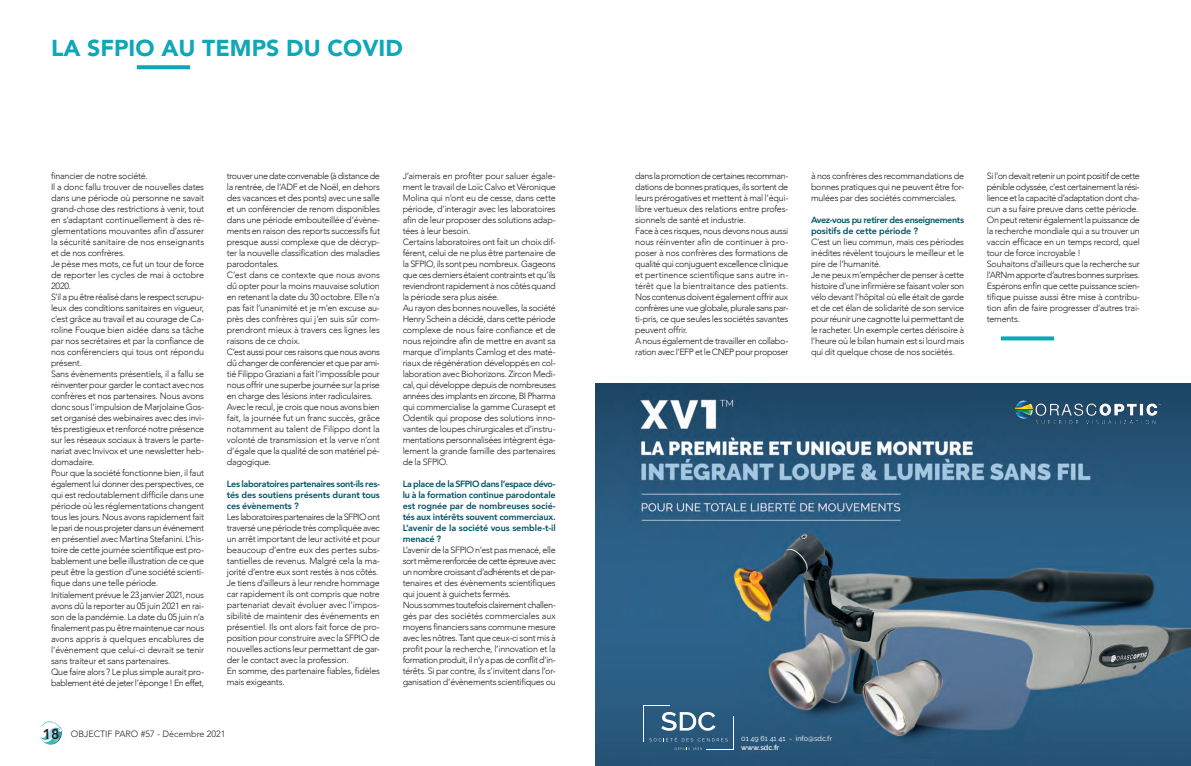
<style>
.page{position:relative;width:1191px;height:766px;background:#fff}
.page>*{position:absolute;margin:0;border:0;box-sizing:border-box;transform-origin:0 0}
.t1{font:900 23px "Avenir";color:#0ea7b7}
.t2{font:300 9px/11px "Avenir";letter-spacing:-.03em;color:#231f20}
.t3{font:800 9px/11px "Avenir";letter-spacing:-.015em;color:#056;text-align:justify}
.t4{font:800 9px/11px "Avenir";letter-spacing:-.04em;color:#056}
.t5{font:300 9px "Avenir LT";color:#231f20}
.t6{font:7.2px "Raleway";color:#fff}
.t7{font:600 7.2px "Raleway";color:#fff}
.s1{font-family:"Avenir LT Std";font-weight:800;font-size:14px}
</style>
<div class="page">
<svg style="left:1001px;top:336px;width:53px;height:4px"></svg>
<svg style="left:137px;top:65px;width:53px;height:4px"></svg>
<svg style="left:40px;top:721px;width:22px;height:24px"></svg>
<img style="left:595px;top:383px;width:596px;height:382px">
<div style="left:932px;top:746px;width:259px;height:19px;background:#255376"></div>
<div style="left:1037px;top:712px;width:154px;height:42px;background:#28577b"></div>
<img style="left:1017px;top:742px;width:25px;height:12px">
<img style="left:856px;top:759px;width:78px;height:6px">
<img style="left:1015px;top:400px;width:145px;height:23px">
<svg style="left:649px;top:737px;width:78px;height:4px"></svg>
<svg style="left:675px;top:747px;width:26px;height:2px"></svg>
<hr style="left:642px;top:705px;width:1px;height:36px;background:#fff">
<svg style="left:643px;top:705px;width:72px;height:25px"></svg>
<hr style="left:733px;top:716px;width:1px;height:33px;background:#fff">
<svg style="left:707px;top:748px;width:26px;height:1px"></svg>
<h1 class="t1" style="left:51px;top:29px;width:353px">LA SFPIO AU TEMPS DU COVID</h1>
<p class="t2" style="left:51px;top:170px;width:155px">financier de notre société.<br>Il a donc fallu trouver de nouvelles dates dans une période où personne ne savait grand-chose des restrictions à venir, tout en s’adaptant continuellement à des ré&shy;glementations mouvantes afin d’assurer la sécurité sanitaire de nos enseignants et de nos confrères.<br>Je pèse mes mots, ce fut un tour de force de reporter les cycles de mai à octobre 2020.<br>S’il a pu être réalisé dans le respect scrupu&shy;leux des conditions sanitaires en vigueur, c’est grâce au travail et au courage de Ca&shy;roline Fouque bien aidée dans sa tâche par nos secrétaires et par la confiance de nos conférenciers qui tous ont répondu présent.<br>Sans évènements présentiels, il a fallu se réinventer pour garder le contact avec nos confrères et nos partenaires. Nous avons donc sous l’impulsion de Marjolaine Gos&shy;set organisé des webinaires avec des invi&shy;tés prestigieux et renforcé notre présence sur les réseaux sociaux à travers le parte&shy;nariat avec Invivox et une newsletter heb&shy;domadaire.<br>Pour que la société fonctionne bien, il faut également lui donner des perspectives, ce qui est redoutablement difficile dans une période où les réglementations changent tous les jours. Nous avons rapidement fait le pari de nous projeter dans un événement en présentiel avec Martina Stefanini. L’his&shy;toire de cette journée scientifique est pro&shy;bablement une belle illustration de ce que peut être la gestion d’une société scienti&shy;fique dans une telle période.<br>Initialement prévue le 23 janvier 2021, nous avons dû la reporter au 05 juin 2021 en rai&shy;son de la pandémie. La date du 05 juin n’a finalement pas pu être maintenue car nous avons appris à quelques encablures de l’évènement que celui-ci devrait se tenir sans traiteur et sans partenaires.<br>Que faire alors ? Le plus simple aurait pro&shy;bablement été de jeter l’éponge ! En effet,</p>
<p class="t2" style="left:227px;top:170px;width:155px">trouver une date convenable (à distance de la rentrée, de l’ADF et de Noël, en dehors des vacances et des ponts) avec une salle et un conférencier de renom disponibles dans une période embouteillée d’évène&shy;ments en raison des reports successifs fut presque aussi complexe que de décryp&shy;ter la nouvelle classification des maladies parodontales.<br>C’est dans ce contexte que nous avons dû opter pour la moins mauvaise solution en retenant la date du 30 octobre. Elle n’a pas fait l’unanimité et je m’en excuse au&shy;près des confrères qui j’en suis sûr com&shy;prendront mieux à travers ces lignes les raisons de ce choix.<br>C’est aussi pour ces raisons que nous avons dû changer de conférencier et que par ami&shy;tié Filippo Graziani a fait l’impossible pour nous offrir une superbe journée sur la prise en charge des lésions inter radiculaires.<br>Avec le recul, je crois que nous avons bien fait, la journée fut un franc succès, grâce notamment au talent de Filippo dont la volonté de transmission et la verve n’ont d’égale que la qualité de son matériel pé&shy;dagogique.</p>
<p class="t3" style="left:227px;top:478px;width:155px">Les laboratoires partenaires sont-ils res&shy;tés des soutiens présents durant tous ces évènements ?</p>
<p class="t2" style="left:227px;top:511px;width:155px">Les laboratoires partenaires de la SFPIO ont traversé une période très compliquée avec un arrêt important de leur activité et pour beaucoup d’entre eux des pertes subs&shy;tantielles de revenus. Malgré cela la ma&shy;jorité d’entre eux sont restés à nos côtés.<br>Je tiens d’ailleurs à leur rendre hommage car rapidement ils ont compris que notre partenariat devait évoluer avec l’impos&shy;sibilité de maintenir des événements en présentiel. Ils ont alors fait force de pro&shy;position pour construire avec la SFPIO de nouvelles actions leur permettant de gar&shy;der le contact avec la profession.<br>En somme, des partenaire fiables, fidèles mais exigeants.</p>
<p class="t5" style="left:43px;top:728px;width:184px"><span class="s1">18</span> OBJECTIF PARO #57 - Décembre 2021</p>
<p class="t2" style="left:403px;top:170px;width:155px">J’aimerais en profiter pour saluer égale&shy;ment le travail de Loïc Calvo et Véronique Molina qui n’ont eu de cesse, dans cette période, d’interagir avec les laboratoires afin de leur proposer des solutions adap&shy;tées à leur besoin.<br>Certains laboratoires ont fait un choix dif&shy;férent, celui de ne plus être partenaire de la SFPIO, ils sont peu nombreux. Gageons que ces derniers étaient contraints et qu’ils reviendront rapidement à nos côtés quand la période sera plus aisée.<br>Au rayon des bonnes nouvelles, la société Henry Schein a décidé, dans cette période complexe de nous faire confiance et de nous rejoindre afin de mettre en avant sa marque d’implants Camlog et des maté&shy;riaux de régénération développés en col&shy;laboration avec Biohorizons. Zircon Medi&shy;cal, qui développe depuis de nombreuses années des implants en zircone, BI Pharma qui commercialise la gamme Curasept et Odentik qui propose des solutions inno&shy;vantes de loupes chirurgicales et d’instru&shy;mentations personnalisées intègrent éga&shy;lement la grande famille des partenaires de la SFPIO.</p>
<p class="t3" style="left:403px;top:478px;width:155px">La place de la SFPIO dans l’espace dévo&shy;lu à la formation continue parodontale est rognée par de nombreuses socié&shy;tés aux intérêts souvent commerciaux.<br>L’avenir de la société vous semble-t-il menacé ?</p>
<p class="t2" style="left:403px;top:544px;width:155px">L’avenir de la SFPIO n’est pas menacé, elle sort même renforcée de cette épreuve avec un nombre croissant d’adhérents et de par&shy;tenaires et des évènements scientifiques qui jouent à guichets fermés.<br>Nous sommes toutefois clairement challen&shy;gés par des sociétés commerciales aux moyens financiers sans commune mesure avec les nôtres. Tant que ceux-ci sont mis à profit pour la recherche, l’innovation et la formation produit, il n’y a pas de conflit d’in&shy;térêts. Si par contre, ils s’invitent dans l’or&shy;ganisation d’évènements scientifiques ou</p>
<p class="t2" style="left:635px;top:170px;width:155px">dans la promotion de certaines recomman&shy;dations de bonnes pratiques, ils sortent de leurs prérogatives et mettent à mal l’équi&shy;libre vertueux des relations entre profes&shy;sionnels de santé et industrie.<br>Face à ces risques, nous devons nous aussi nous réinventer afin de continuer à pro&shy;poser à nos confrères des formations de qualité qui conjuguent excellence clinique et pertinence scientifique sans autre in&shy;térêt que la bientraitance des patients.<br>Nos contenus doivent également offrir aux confrères une vue globale, plurale sans par&shy;ti-pris, ce que seules les sociétés savantes peuvent offrir.<br>A nous également de travailler en collabo&shy;ration avec l’EFP et le CNEP pour proposer</p>
<p class="t2" style="left:811px;top:170px;width:155px;text-align:justify">à nos confrères des recommandations de bonnes pratiques qui ne peuvent être for&shy;mulées par des sociétés commerciales.</p>
<p class="t4" style="left:811px;top:214px;width:155px">Avez-vous pu retirer des enseignements positifs de cette période ?</p>
<p class="t2" style="left:811px;top:236px;width:155px">C’est un lieu commun, mais ces périodes inédites révèlent toujours le meilleur et le pire de l’humanité.<br>Je ne peux m’empêcher de penser à cette histoire d’une infirmière se faisant voler son vélo devant l’hôpital où elle était de garde et de cet élan de solidarité de son service pour réunir une cagnotte lui permettant de le racheter. Un exemple certes dérisoire à l’heure où le bilan humain est si lourd mais qui dit quelque chose de nos sociétés.</p>
<p class="t2" style="left:986px;top:170px;width:155px">Si l’on devait retenir un point positif de cette pénible odyssée, c’est certainement la rési&shy;lience et la capacité d’adaptation dont cha&shy;cun a su faire preuve dans cette période.<br>On peut retenir également la puissance de la recherche mondiale qui a su trouver un vaccin efficace en un temps record, quel tour de force incroyable !<br>Souhaitons d’ailleurs que la recherche sur l’ARNm apporte d’autres bonnes surprises.<br>Espérons enfin que cette puissance scien&shy;tifique puisse aussi être mise à contribu&shy;tion afin de faire progresser d’autres trai&shy;tements.</p>
<p class="t6" style="left:741px;top:734px;width:92px">01 49 61 41 41 - info@sdc.fr</p>
<p class="t7" style="left:741px;top:743px;width:40px">www.sdc.fr</p>
</div>
